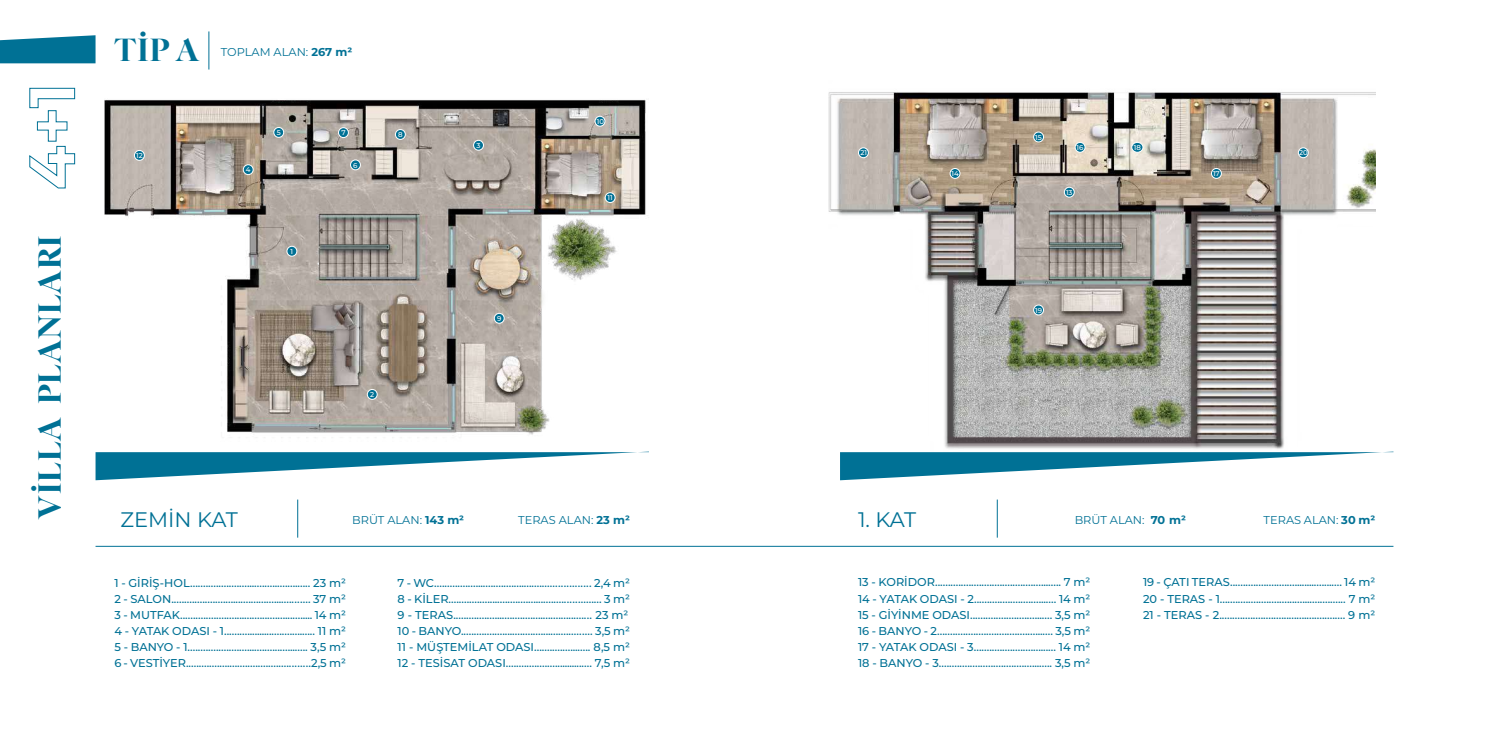
<style>
.page{position:relative;width:1489px;height:745px;background:#fff}
.page>*{position:absolute;margin:0;border:0;box-sizing:border-box;transform-origin:0 0}
.t1{font:700 30.62px "Ivy Ora Display";letter-spacing:.03em;color:#007195}
.t2{font:21px "Montserrat";letter-spacing:-.015em;color:#007195}
.t3{font:500 11.38px/16.1px "Montserrat";color:#007195;text-align:justify}
.t4{font:11.38px "Montserrat";color:#007195}
.t5{font:500 7px "Montserrat";color:#fff}
.s1{font-family:"Montserrat";font-size:64.05px}
.s2{font-weight:700}
</style>
<div class="page">
<img style="left:104px;top:99px;width:542px;height:339px">
<svg style="left:95px;top:451px;width:554px;height:29px"></svg>
<svg style="left:0;top:35px;width:95px;height:28px"></svg>
<svg style="left:840px;top:451px;width:553px;height:29px"></svg>
<hr style="left:95px;top:545px;width:1298px;height:1px;background:#007195">
<hr style="left:297px;top:499px;width:1px;height:38px;background:#007195">
<hr style="left:208px;top:31px;width:1px;height:38px;background:#007195">
<hr style="left:996px;top:499px;width:1px;height:38px;background:#007195">
<img style="left:828px;top:92px;width:547px;height:357px">
<div style="left:367px;top:389px;width:10px;height:10px;background:#007195;border-radius:50%"></div>
<div style="left:367px;top:389px;width:10px;height:10px;border:1px solid #fff;border-radius:50%"></div>
<div style="left:287px;top:246px;width:10px;height:10px;background:#007195;border-radius:50%"></div>
<div style="left:286px;top:246px;width:11px;height:10px;border:1px solid #fff;border-radius:50%"></div>
<div style="left:243px;top:165px;width:10px;height:9px;background:#007195;border-radius:50%"></div>
<div style="left:243px;top:164px;width:10px;height:11px;border:1px solid #fff;border-radius:50%"></div>
<div style="left:595px;top:116px;width:10px;height:10px;background:#007195;border-radius:50%"></div>
<div style="left:594px;top:116px;width:11px;height:10px;border:1px solid #fff;border-radius:50%"></div>
<div style="left:605px;top:192px;width:10px;height:10px;background:#007195;border-radius:50%"></div>
<div style="left:604px;top:192px;width:11px;height:11px;border:1px solid #fff;border-radius:50%"></div>
<div style="left:473px;top:140px;width:10px;height:10px;background:#007195;border-radius:50%"></div>
<div style="left:473px;top:140px;width:11px;height:10px;border:1px solid #fff;border-radius:50%"></div>
<div style="left:338px;top:127px;width:10px;height:10px;background:#007195;border-radius:50%"></div>
<div style="left:338px;top:127px;width:11px;height:11px;border:1px solid #fff;border-radius:50%"></div>
<div style="left:395px;top:129px;width:10px;height:10px;background:#007195;border-radius:50%"></div>
<div style="left:395px;top:129px;width:11px;height:11px;border:1px solid #fff;border-radius:50%"></div>
<div style="left:350px;top:160px;width:10px;height:10px;background:#007195;border-radius:50%"></div>
<div style="left:350px;top:159px;width:11px;height:11px;border:1px solid #fff;border-radius:50%"></div>
<div style="left:274px;top:127px;width:10px;height:10px;background:#007195;border-radius:50%"></div>
<div style="left:273px;top:127px;width:11px;height:11px;border:1px solid #fff;border-radius:50%"></div>
<div style="left:134px;top:150px;width:10px;height:10px;background:#007195;border-radius:50%"></div>
<div style="left:134px;top:150px;width:11px;height:11px;border:1px solid #fff;border-radius:50%"></div>
<div style="left:494px;top:313px;width:10px;height:10px;background:#007195;border-radius:50%"></div>
<div style="left:494px;top:313px;width:10px;height:10px;border:1px solid #fff;border-radius:50%"></div>
<div style="left:858px;top:148px;width:10px;height:10px;background:#007195;border-radius:50%"></div>
<div style="left:858px;top:147px;width:10px;height:11px;border:1px solid #fff;border-radius:50%"></div>
<svg style="left:1298px;top:148px;width:10px;height:10px"></svg>
<div style="left:1297px;top:147px;width:11px;height:11px;border:1px solid #fff;border-radius:50%"></div>
<svg style="left:1211px;top:168px;width:10px;height:10px"></svg>
<div style="left:1210px;top:168px;width:11px;height:11px;border:1px solid #fff;border-radius:50%"></div>
<div style="left:1064px;top:187px;width:10px;height:10px;background:#007195;border-radius:50%"></div>
<div style="left:1063px;top:187px;width:11px;height:10px;border:1px solid #fff;border-radius:50%"></div>
<svg style="left:1033px;top:305px;width:10px;height:10px"></svg>
<div style="left:1033px;top:304px;width:10px;height:11px;border:1px solid #fff;border-radius:50%"></div>
<div style="left:950px;top:168px;width:9px;height:10px;background:#007195;border-radius:50%"></div>
<div style="left:949px;top:168px;width:11px;height:11px;border:1px solid #fff;border-radius:50%"></div>
<svg style="left:1033px;top:132px;width:10px;height:10px"></svg>
<div style="left:1033px;top:131px;width:10px;height:11px;border:1px solid #fff;border-radius:50%"></div>
<div style="left:1075px;top:142px;width:9px;height:10px;background:#007195;border-radius:50%"></div>
<div style="left:1074px;top:142px;width:11px;height:11px;border:1px solid #fff;border-radius:50%"></div>
<div style="left:1131px;top:142px;width:11px;height:10px;background:#007195;border-radius:50%"></div>
<div style="left:1131px;top:142px;width:12px;height:11px;border:1px solid #fff;border-radius:50%"></div>
<h1 class="t1" style="left:25px;top:518px;width:437px;rotate:-90deg">VİLLA PLANLARI <span class="s1">4+1</span></h1>
<h1 class="t1" style="left:114px;top:26px;width:86px">TİP A</h1>
<p class="t4" style="left:221px;top:44px;width:133px">TOPLAM ALAN: <span class="s2">267 m²</span></p>
<p class="t5" style="left:136px;top:150px;width:8px">12</p>
<p class="t5" style="left:246px;top:165px;width:6px">4</p>
<p class="t5" style="left:277px;top:128px;width:6px">5</p>
<p class="t5" style="left:341px;top:128px;width:6px">7</p>
<p class="t5" style="left:398px;top:130px;width:6px">8</p>
<p class="t5" style="left:353px;top:160px;width:6px">6</p>
<p class="t5" style="left:290px;top:246px;width:4px">1</p>
<p class="t5" style="left:370px;top:389px;width:6px">2</p>
<p class="t5" style="left:476px;top:140px;width:6px">3</p>
<p class="t5" style="left:497px;top:313px;width:6px">9</p>
<p class="t5" style="left:596px;top:116px;width:9px">10</p>
<p class="t5" style="left:607px;top:193px;width:7px">11</p>
<p class="t5" style="left:1035px;top:132px;width:8px">15</p>
<p class="t5" style="left:1076px;top:142px;width:8px">16</p>
<p class="t5" style="left:1133px;top:142px;width:9px">18</p>
<p class="t5" style="left:860px;top:148px;width:8px">21</p>
<p class="t5" style="left:1299px;top:147px;width:10px">20</p>
<p class="t5" style="left:1212px;top:168px;width:8px">17</p>
<p class="t5" style="left:1065px;top:187px;width:8px">13</p>
<p class="t5" style="left:951px;top:168px;width:9px">14</p>
<p class="t5" style="left:1035px;top:305px;width:8px">19</p>
<h2 class="t2" style="left:120px;top:504px;width:119px">ZEMİN KAT</h2>
<h2 class="t2" style="left:858px;top:504px;width:60px">1. KAT</h2>
<p class="t4" style="left:352px;top:512px;width:113px">BRÜT ALAN: <span class="s2">143 m²</span></p>
<p class="t4" style="left:518px;top:512px;width:113px">TERAS ALAN: <span class="s2">23 m²</span></p>
<p class="t4" style="left:1074px;top:512px;width:113px">BRÜT ALAN: <span class="s2">70 m²</span></p>
<p class="t4" style="left:1263px;top:512px;width:113px">TERAS ALAN: <span class="s2">30 m²</span></p>
<p class="t3" style="left:114px;top:573px;width:233px">1 - GİRİŞ-HOL............................................... 23 m²<br>2 - SALON...................................................... 37 m²<br>3 - MUTFAK.................................................... 14 m²<br>4 - YATAK ODASI - 1.................................... 11 m²<br>5 - BANYO - 1............................................... 3,5 m²<br>6 - VESTİYER................................................2,5 m²</p>
<p class="t3" style="left:397px;top:573px;width:234px;text-align:left">7 - WC............................................................ 2,4 m²<br>8 - KİLER........................................................... 3 m²<br>9 - TERAS...................................................... 23 m²<br>10 - BANYO................................................... 3,5 m²<br>11 - MÜŞTEMİLAT ODASI...................... 8,5 m²<br>12 - TESİSAT ODASI.................................. 7,5 m²</p>
<p class="t3" style="left:858px;top:573px;width:234px">13 - KORİDOR................................................. 7 m²<br>14 - YATAK ODASI - 2................................ 14 m²<br>15 - GİYİNME ODASI................................ 3,5 m²<br>16 - BANYO - 2............................................. 3,5 m²<br>17 - YATAK ODASI - 3................................ 14 m²<br>18 - BANYO - 3............................................ 3,5 m²</p>
<p class="t3" style="left:1142px;top:573px;width:234px">19 - ÇATI TERAS............................................ 14 m²<br>20 - TERAS - 1................................................. 7 m²<br>21 - TERAS - 2................................................. 9 m²</p>
</div>
